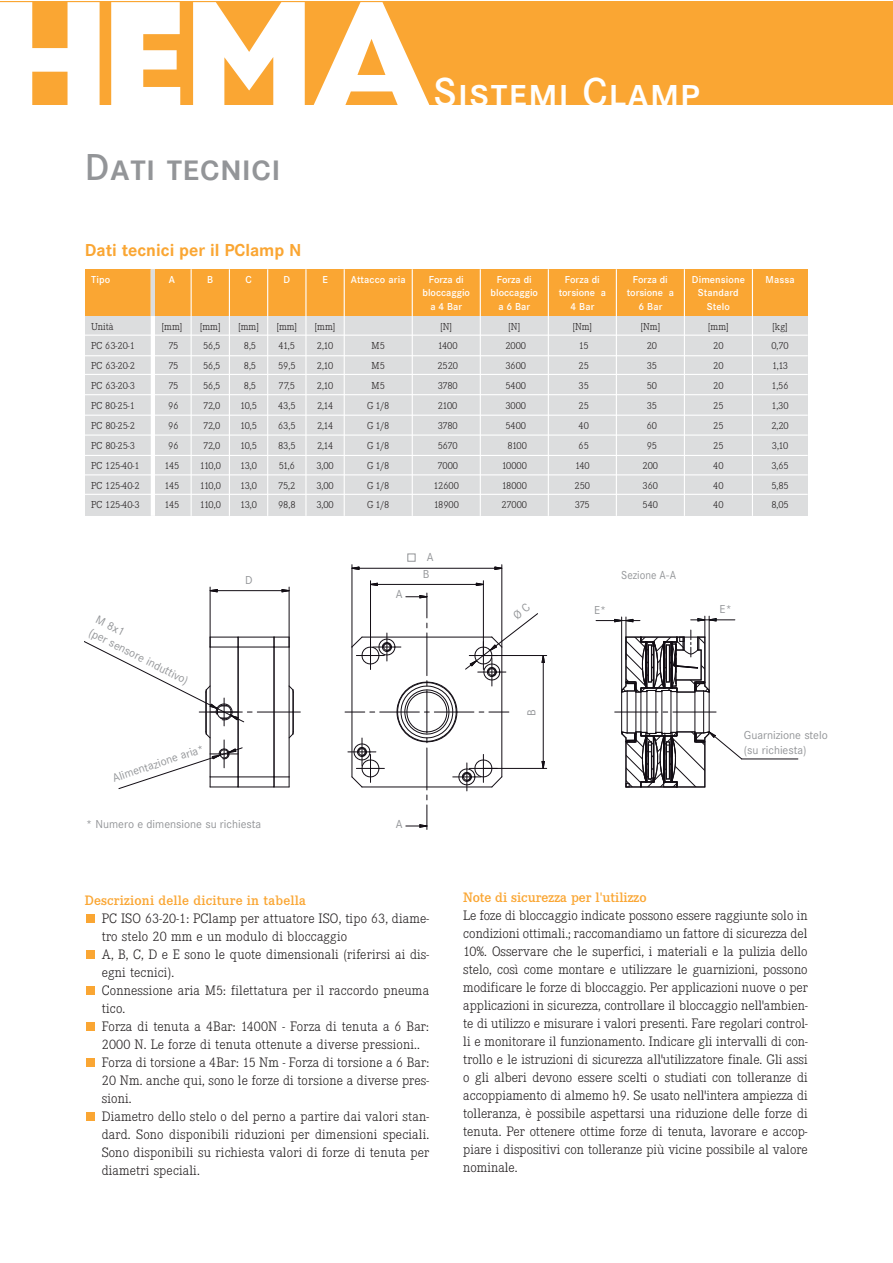
<style>
.page{position:relative;width:893px;height:1263px;background:#fff}
.page>*{position:absolute;margin:0;border:0;box-sizing:border-box;transform-origin:0 0}
.t1{font:42px "TT22 B3 O00";letter-spacing:.025em;color:#fff}
.t2{font:39px "TT22 B3 O00";color:#939598}
.t3{font:18px "TT22 D1 O00";color:#faa633}
.t4{font:14.25px/18px "TT22 D8 O00";letter-spacing:.01em;color:#231f20}
.t5{font:14.25px "TT22 CAO00";letter-spacing:.01em;color:#faa633}
.t6{font:12px/14.4px "TT22 DFO00";color:#939598}
.t7{font:12px "TT22 DFO00";color:#939598;scale:.93 1}
.t8{font:10.5px/20px "TT22 D8 O00";color:#231f20;text-align:center}
.t9{font:10.5px/13.5px "TT2302 O00";color:#fff;text-align:center}
.t10{font:10.5px/20px "TT22 D8 O00";letter-spacing:-.065em;color:#231f20;text-align:center}
.t11{font:10.5px/20px "TT22 D8 O00";letter-spacing:-.03em;color:#231f20;text-align:center}
</style>
<div class="page">
<div style="left:85px;top:282px;width:723px;height:234px;background:#dcddde"></div>
<div style="left:85px;top:269px;width:723px;height:47px;background:#faa633"></div>
<hr style="left:151px;top:269px;width:4px;height:247px;background:#fff">
<hr style="left:151px;top:269px;width:4px;height:47px;background:#dcddde">
<hr style="left:191px;top:269px;width:1px;height:247px;background:#fff">
<hr style="left:229px;top:269px;width:1px;height:247px;background:#fff">
<hr style="left:267px;top:269px;width:1px;height:247px;background:#fff">
<hr style="left:305px;top:269px;width:1px;height:247px;background:#fff">
<hr style="left:344px;top:269px;width:1px;height:247px;background:#fff">
<hr style="left:412px;top:269px;width:1px;height:247px;background:#fff">
<hr style="left:480px;top:269px;width:1px;height:247px;background:#fff">
<hr style="left:684px;top:269px;width:1px;height:247px;background:#fff">
<hr style="left:616px;top:269px;width:1px;height:247px;background:#fff">
<hr style="left:548px;top:269px;width:1px;height:247px;background:#fff">
<hr style="left:752px;top:269px;width:1px;height:247px;background:#fff">
<hr style="left:85px;top:335px;width:723px;height:1px;background:#fff">
<hr style="left:82px;top:355px;width:726px;height:1px;background:#fff">
<hr style="left:85px;top:374px;width:723px;height:1px;background:#fff">
<hr style="left:85px;top:394px;width:723px;height:1px;background:#fff">
<hr style="left:85px;top:415px;width:723px;height:1px;background:#fff">
<hr style="left:85px;top:434px;width:723px;height:2px;background:#fff">
<hr style="left:85px;top:455px;width:723px;height:1px;background:#fff">
<hr style="left:85px;top:474px;width:723px;height:1px;background:#fff">
<hr style="left:85px;top:494px;width:723px;height:1px;background:#fff">
<svg style="left:209px;top:588px;width:9px;height:5px"></svg>
<svg style="left:281px;top:588px;width:8px;height:5px"></svg>
<hr style="left:210px;top:590px;width:79px;height:1px;background:#120d14">
<hr style="left:289px;top:587px;width:1px;height:60px;background:#120d14">
<hr style="left:210px;top:587px;width:1px;height:60px;background:#120d14">
<hr style="left:257px;top:712px;width:43px;height:1px;background:#120d14">
<svg style="left:351px;top:566px;width:9px;height:5px"></svg>
<svg style="left:494px;top:566px;width:8px;height:5px"></svg>
<hr style="left:352px;top:568px;width:150px;height:1px;background:#120d14">
<hr style="left:502px;top:565px;width:1px;height:82px;background:#120d14">
<hr style="left:352px;top:565px;width:1px;height:82px;background:#120d14">
<svg style="left:371px;top:582px;width:8px;height:4px"></svg>
<svg style="left:475px;top:582px;width:8px;height:5px"></svg>
<hr style="left:370px;top:584px;width:113px;height:1px;background:#120d14">
<hr style="left:483px;top:581px;width:1px;height:74px;background:#120d14">
<hr style="left:370px;top:581px;width:1px;height:74px;background:#120d14">
<hr style="left:483px;top:768px;width:64px;height:1px;background:#120d14">
<hr style="left:483px;top:655px;width:64px;height:1px;background:#120d14">
<hr style="left:742px;top:759px;width:56px;height:1px;background:#120d14">
<svg style="left:85px;top:636px;width:209px;height:153px"></svg>
<hr style="left:596px;top:620px;width:44px;height:1px;background:#120d14">
<svg style="left:614px;top:616px;width:128px;height:172px"></svg>
<hr style="left:709px;top:616px;width:1px;height:76px;background:#120d14">
<div style="left:86px;top:1112px;width:9px;height:9px;background:#faa633"></div>
<div style="left:86px;top:1058px;width:9px;height:9px;background:#faa633"></div>
<div style="left:86px;top:1022px;width:9px;height:9px;background:#faa633"></div>
<div style="left:86px;top:986px;width:9px;height:9px;background:#faa633"></div>
<div style="left:86px;top:950px;width:9px;height:9px;background:#faa633"></div>
<div style="left:86px;top:914px;width:9px;height:9px;background:#faa633"></div>
<div style="left:407px;top:553px;width:8px;height:9px;border:1px solid #939598"></div>
<div style="left:0;top:1px;width:893px;height:104px;background:#faa633"></div>
<svg style="left:0;top:2px;width:100px;height:103px"></svg>
<svg style="left:111px;top:2px;width:69px;height:103px"></svg>
<svg style="left:193px;top:2px;width:112px;height:103px"></svg>
<svg style="left:313px;top:2px;width:117px;height:103px"></svg>
<svg style="left:345px;top:593px;width:200px;height:236px"></svg>
<h2 class="t2" style="left:85px;top:144px;width:198px">Dati tecnici</h2>
<h1 class="t1" style="left:433px;top:67px;width:268px">Sistemi Clamp</h1>
<p class="t3" style="left:85px;top:244px;width:218px">Dati tecnici per il PClamp N</p>
<p class="t9" style="left:91px;top:273px;width:21px">Tipo</p>
<p class="t8" style="left:91px;top:317px;width:50px;text-align:left">Unità<br>PC 63-20-1<br>PC 63-20-2<br>PC 63-20-3<br>PC 80-25-1<br>PC 80-25-2<br>PC 80-25-3<br>PC 125-40-1<br>PC 125-40-2<br>PC 125-40-3</p>
<p class="t9" style="left:245px;top:273px;width:8px">C</p>
<p class="t10" style="left:238px;top:317px;width:22px">[mm]<br>8,5<br>8,5<br>8,5<br>10,5<br>10,5<br>10,5<br>13,0<br>13,0<br>13,0</p>
<p class="t9" style="left:169px;top:273px;width:8px">A</p>
<p class="t8" style="left:162px;top:317px;width:22px">[mm]<br>75<br>75<br>75<br>96<br>96<br>96<br>145<br>145<br>145</p>
<p class="t9" style="left:207px;top:273px;width:8px">B</p>
<p class="t11" style="left:200px;top:317px;width:23px">[mm]<br>56,5<br>56,5<br>56,5<br>72,0<br>72,0<br>72,0<br>110,0<br>110,0<br>110,0</p>
<p class="t9" style="left:283px;top:273px;width:8px">D</p>
<p class="t8" style="left:276px;top:317px;width:22px;text-align:left">[mm]<br>41,5<br>59,5<br>77,5<br>43,5<br>63,5<br>83,5<br>51,6<br>75,2<br>98,8</p>
<p class="t9" style="left:322px;top:273px;width:7px">E</p>
<p class="t10" style="left:315px;top:317px;width:22px;text-align:left">[mm]<br>2,10<br>2,10<br>2,10<br>2,14<br>2,14<br>2,14<br>3,00<br>3,00<br>3,00</p>
<p class="t9" style="left:351px;top:273px;width:56px">Attacco aria</p>
<p class="t8" style="left:367px;top:337px;width:23px">M5<br>M5<br>M5<br>G 1/8<br>G 1/8<br>G 1/8<br>G 1/8<br>G 1/8<br>G 1/8</p>
<p class="t6" style="left:99px;top:613px;width:111px;rotate:27deg">M 8x1<br>(per sensore induttivo)</p>
<p class="t6" style="left:245px;top:574px;width:9px">D</p>
<p class="t6" style="left:396px;top:588px;width:8px">A</p>
<p class="t9" style="left:422px;top:273px;width:49px">Forza di bloccaggio a 4 Bar</p>
<p class="t8" style="left:434px;top:317px;width:27px">[N]<br>1400<br>2520<br>3780<br>2100<br>3780<br>5670<br>7000<br>12600<br>18900</p>
<p class="t6" style="left:427px;top:551px;width:8px">A</p>
<p class="t6" style="left:423px;top:568px;width:8px">B</p>
<p class="t6" style="left:111px;top:772px;width:97px;rotate:-18deg">Alimentazione aria*</p>
<p class="t6" style="left:86px;top:818px;width:177px">* Numero e dimensione su richiesta</p>
<p class="t6" style="left:396px;top:818px;width:8px">A</p>
<p class="t9" style="left:491px;top:273px;width:49px">Forza di bloccaggio a 6 Bar</p>
<p class="t8" style="left:502px;top:317px;width:27px">[N]<br>2000<br>3600<br>5400<br>3000<br>5400<br>8100<br>10000<br>18000<br>27000</p>
<p class="t9" style="left:559px;top:273px;width:49px">Forza di torsione a<br>4 Bar</p>
<p class="t8" style="left:572px;top:317px;width:21px">[Nm]<br>15<br>25<br>35<br>25<br>40<br>65<br>140<br>250<br>375</p>
<p class="t9" style="left:627px;top:273px;width:49px">Forza di torsione a<br>6 Bar</p>
<p class="t8" style="left:640px;top:317px;width:21px">[Nm]<br>20<br>35<br>50<br>35<br>60<br>95<br>200<br>360<br>540</p>
<p class="t9" style="left:692px;top:273px;width:55px">Dimensione<br>Standard<br>Stelo</p>
<p class="t8" style="left:708px;top:317px;width:22px">[mm]<br>20<br>20<br>20<br>25<br>25<br>25<br>40<br>40<br>40</p>
<p class="t9" style="left:766px;top:273px;width:30px">Massa</p>
<p class="t8" style="left:771px;top:317px;width:19px;text-align:justify">[kg] 0,70<br>1,13<br>1,56<br>1,30<br>2,20<br>3,10<br>3,65<br>5,85<br>8,05</p>
<p class="t7" style="left:621px;top:571px;width:60px">Sezione A-A</p>
<p class="t6" style="left:594px;top:604px;width:14px">E*</p>
<p class="t6" style="left:720px;top:603px;width:14px">E*</p>
<p class="t6" style="left:525px;top:716px;width:8px;rotate:-90deg">B</p>
<p class="t6" style="left:744px;top:729px;width:85px">Guarnizione stelo (su richiesta)</p>
<p class="t5" style="left:85px;top:895px;width:223px">Descrizioni delle diciture in tabella</p>
<p class="t4" style="left:102px;top:911px;width:329px">PC ISO 63-20-1: PClamp per attuatore ISO, tipo 63, diame&shy;tro stelo 20 mm e un modulo di bloccaggio<br>A, B, C, D e E sono le quote dimensionali (riferirsi ai dis&shy;egni tecnici).<br>Connessione aria M5: filettatura per il raccordo pneuma tico.<br>Forza di tenuta a 4Bar: 1400N - Forza di tenuta a 6 Bar:<br>2000 N. Le forze di tenuta ottenute a diverse pressioni..<br>Forza di torsione a 4Bar: 15 Nm - Forza di torsione a 6 Bar:<br>20 Nm. anche qui, sono le forze di torsione a diverse pres&shy;sioni.<br>Diametro dello stelo o del perno a partire dai valori stan&shy;dard. Sono disponibili riduzioni per dimensioni speciali.<br>Sono disponibili su richiesta valori di forze di tenuta per diametri speciali.</p>
<p class="t5" style="left:463px;top:893px;width:185px">Note di sicurezza per l'utilizzo</p>
<p class="t4" style="left:463px;top:908px;width:346px;text-align:justify">Le foze di bloccaggio indicate possono essere raggiunte solo in condizioni ottimali.; raccomandiamo un fattore di sicurezza del 10%. Osservare che le superfici, i materiali e la pulizia dello stelo, così come montare e utilizzare le guarnizioni, possono modificare le forze di bloccaggio. Per applicazioni nuove o per applicazioni in sicurezza, controllare il bloccaggio nell'ambien&shy;te di utilizzo e misurare i valori presenti. Fare regolari control&shy;li e monitorare il funzionamento. Indicare gli intervalli di con&shy;trollo e le istruzioni di sicurezza all'utilizzatore finale. Gli assi o gli alberi devono essere scelti o studiati con tolleranze di accoppiamento di almemo h9. Se usato nell'intera ampiezza di tolleranza, è possibile aspettarsi una riduzione delle forze di tenuta. Per ottenere ottime forze di tenuta, lavorare e accop&shy;piare i dispositivi con tolleranze più vicine possibile al valore nominale.</p>
</div>
